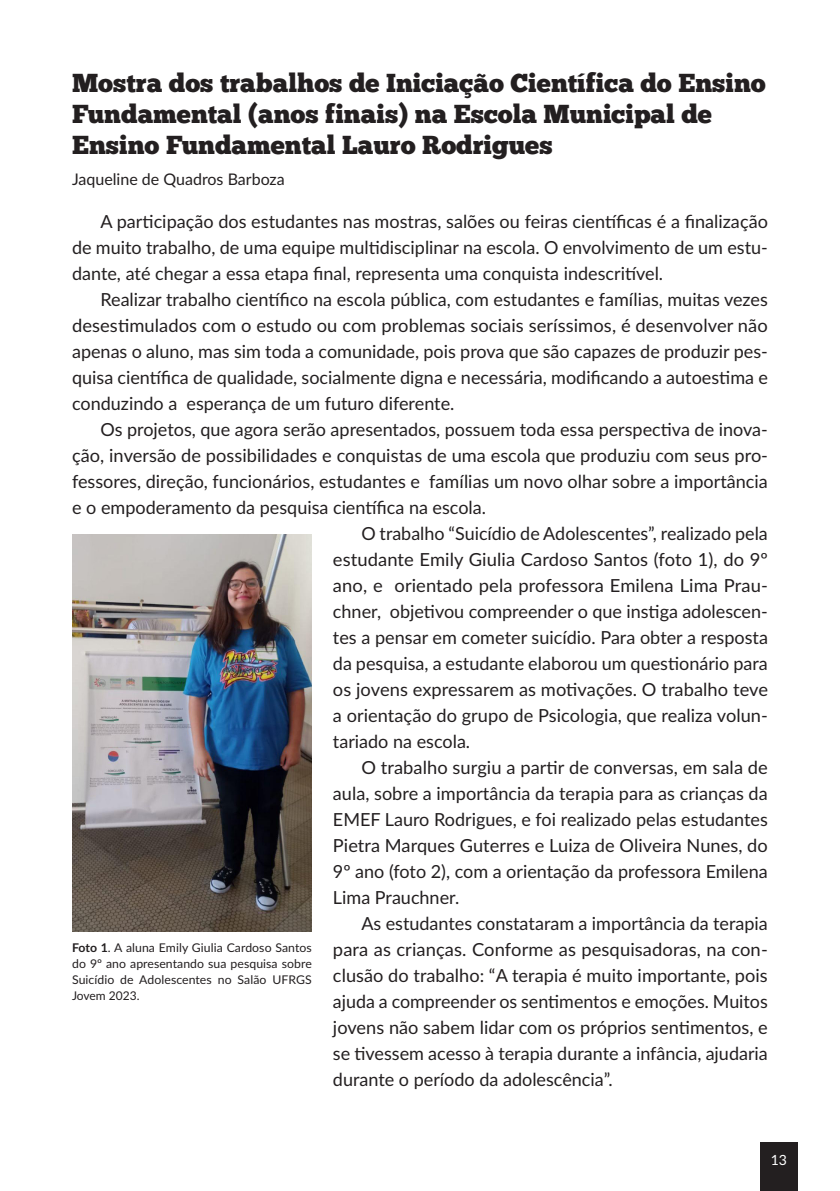
<style>
.page{position:relative;width:840px;height:1191px;background:#fff}
.page>*{position:absolute;margin:0;border:0;box-sizing:border-box;transform-origin:0 0}
.t1{font:26px/31.2px "Chunk Five";color:#231f20}
.Corpo{font:18px/26px "Lato";color:#231f20;text-align:justify}
.Corpo-2{font:16px "Lato";color:#231f20}
.t2{font:14px "Lato";color:#fff}
.Corpo-3{font:12px/16px "Lato";letter-spacing:.005em;color:#231f20;text-align:justify}
.s1{font-weight:700}
</style>
<div class="page">
<div style="left:759px;top:1142px;width:38px;height:49px;background:#231f20"></div>
<img style="left:72px;top:534px;width:239px;height:397px">
<p class="t1" style="left:72px;top:68px;width:695px">Mostra dos trabalhos de Iniciação Científica do Ensino<br>Fundamental (anos finais) na Escola Municipal de<br>Ensino Fundamental Lauro Rodrigues</p>
<p class="Corpo-2" style="left:72px;top:167px;width:214px">Jaqueline de Quadros Barboza</p>
<p class="Corpo" style="left:72px;top:208px;width:697px;text-indent:28px">A participação dos estudantes nas mostras, salões ou feiras científicas é a finalização de muito trabalho, de uma equipe multidisciplinar na escola. O envolvimento de um estu&shy;dante, até chegar a essa etapa final, representa uma conquista indescritível.</p>
<p class="Corpo" style="left:72px;top:286px;width:697px;text-indent:28px">Realizar trabalho científico na escola pública, com estudantes e famílias, muitas vezes desestimulados com o estudo ou com problemas sociais seríssimos, é desenvolver não apenas o aluno, mas sim toda a comunidade, pois prova que são capazes de produzir pes&shy;quisa científica de qualidade, socialmente digna e necessária, modificando a autoestima e conduzindo a esperança de um futuro diferente.</p>
<p class="Corpo" style="left:72px;top:416px;width:697px;text-indent:28px">Os projetos, que agora serão apresentados, possuem toda essa perspectiva de inova&shy;ção, inversão de possibilidades e conquistas de uma escola que produziu com seus pro&shy;fessores, direção, funcionários, estudantes e famílias um novo olhar sobre a importância e o empoderamento da pesquisa científica na escola.</p>
<p class="Corpo" style="left:333px;top:520px;width:436px;text-indent:28px">O trabalho “Suicídio de Adolescentes”, realizado pela estudante Emily Giulia Cardoso Santos (foto 1), do 9º ano, e orientado pela professora Emilena Lima Prau&shy;chner, objetivou compreender o que instiga adolescen&shy;tes a pensar em cometer suicídio. Para obter a resposta da pesquisa, a estudante elaborou um questionário para os jovens expressarem as motivações. O trabalho teve a orientação do grupo de Psicologia, que realiza volun&shy;tariado na escola.</p>
<p class="Corpo" style="left:333px;top:754px;width:436px;text-indent:28px">O trabalho surgiu a partir de conversas, em sala de aula, sobre a importância da terapia para as crianças da EMEF Lauro Rodrigues, e foi realizado pelas estudantes Pietra Marques Guterres e Luiza de Oliveira Nunes, do 9º ano (foto 2), com a orientação da professora Emilena Lima Prauchner.</p>
<p class="Corpo" style="left:333px;top:910px;width:436px;text-indent:28px">As estudantes constataram a importância da terapia para as crianças. Conforme as pesquisadoras, na con&shy;clusão do trabalho: “A terapia é muito importante, pois ajuda a compreender os sentimentos e emoções. Muitos jovens não sabem lidar com os próprios sentimentos, e se tivessem acesso à terapia durante a infância, ajudaria durante o período da adolescência”.</p>
<p class="Corpo-3" style="left:72px;top:939px;width:241px"><span class="s1">Foto 1</span>. A aluna Emily Giulia Cardoso Santos do 9º ano apresentando sua pesquisa sobre Suicídio de Adolescentes no Salão UFRGS Jovem 2023.</p>
<p class="t2" style="left:770px;top:1150px;width:18px">13</p>
</div>
